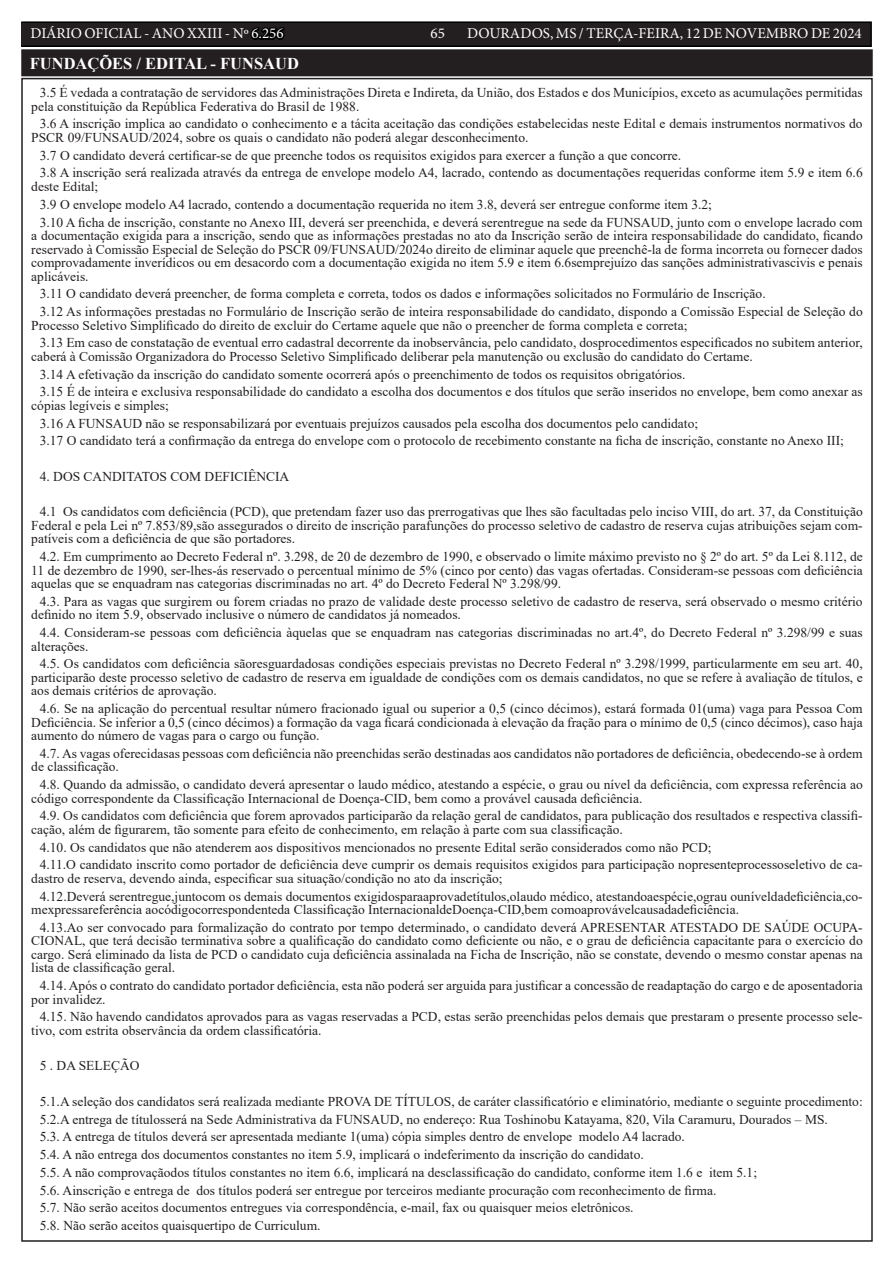
<style>
.page{position:relative;width:893px;height:1263px;background:#fff}
.page>*{position:absolute;margin:0;border:0;box-sizing:border-box;transform-origin:0 0}
.TEXTO{font:700 16.5px "Times New Roman";color:#fff}
.t1{font:15px "Minion Pro";color:#fff}
.TEXTO-2{font:13.5px/13.5px "Times New Roman";color:#231f20}
.s1{color:#000}
</style>
<div class="page">
<div style="left:21px;top:22px;width:850px;height:24px;background:#231f20"></div>
<div style="left:21px;top:21px;width:851px;height:26px;border:2px solid #000"></div>
<div style="left:23px;top:51px;width:848px;height:23px;background:#231f20"></div>
<div style="left:21px;top:49px;width:852px;height:27px;border:4px solid #231f20"></div>
<p class="t1" style="left:31px;top:24px;width:255px">DIÁRIO OFICIAL - ANO XXIII - Nº <span class="s1">6.256</span></p>
<p class="t1" style="left:431px;top:24px;width:16px">65</p>
<p class="t1" style="left:467px;top:24px;width:396px">DOURADOS, MS / TERÇA-FEIRA, 12 DE NOVEMBRO DE 2024</p>
<p class="TEXTO" style="left:30px;top:52px;width:271px">FUNDAÇÕES / EDITAL - FUNSAUD</p>
<p class="TEXTO-2" style="left:31px;top:86px;width:833px;text-indent:9px">3.5 É vedada a contratação de servidores das Administrações Direta e Indireta, da União, dos Estados e dos Municípios, exceto as acumulações permitidas pela constituição da República Federativa do Brasil de 1988.</p>
<p class="TEXTO-2" style="left:31px;top:117px;width:833px;text-indent:9px">3.6 A inscrição implica ao candidato o conhecimento e a tácita aceitação das condições estabelecidas neste Edital e demais instrumentos normativos do<br>PSCR 09/FUNSAUD/2024, sobre os quais o candidato não poderá alegar desconhecimento.</p>
<p class="TEXTO-2" style="left:40px;top:148px;width:643px">3.7 O candidato deverá certificar-se de que preenche todos os requisitos exigidos para exercer a função a que concorre.</p>
<p class="TEXTO-2" style="left:31px;top:166px;width:833px;text-indent:9px">3.8 A inscrição será realizada através da entrega de envelope modelo A4, lacrado, contendo as documentações requeridas conforme item 5.9 e item 6.6 deste Edital;</p>
<p class="TEXTO-2" style="left:40px;top:197px;width:674px">3.9 O envelope modelo A4 lacrado, contendo a documentação requerida no item 3.8, deverá ser entregue conforme item 3.2;</p>
<p class="TEXTO-2" style="left:31px;top:215px;width:833px;text-align:justify;text-indent:9px">3.10 A ficha de inscrição, constante no Anexo III, deverá ser preenchida, e deverá serentregue na sede da FUNSAUD, junto com o envelope lacrado com a documentação exigida para a inscrição, sendo que as informações prestadas no ato da Inscrição serão de inteira responsabilidade do candidato, ficando reservado à Comissão Especial de Seleção do PSCR 09/FUNSAUD/2024o direito de eliminar aquele que preenchê-la de forma incorreta ou fornecer dados comprovadamente inverídicos ou em desacordo com a documentação exigida no item 5.9 e item 6.6semprejuízo das sanções administrativascivis e penais aplicáveis.</p>
<p class="TEXTO-2" style="left:40px;top:287px;width:727px">3.11 O candidato deverá preencher, de forma completa e correta, todos os dados e informações solicitados no Formulário de Inscrição.</p>
<p class="TEXTO-2" style="left:31px;top:304px;width:833px;text-indent:9px">3.12 As informações prestadas no Formulário de Inscrição serão de inteira responsabilidade do candidato, dispondo a Comissão Especial de Seleção do<br>Processo Seletivo Simplificado do direito de excluir do Certame aquele que não o preencher de forma completa e correta;</p>
<p class="TEXTO-2" style="left:31px;top:336px;width:833px;text-indent:9px">3.13 Em caso de constatação de eventual erro cadastral decorrente da inobservância, pelo candidato, dosprocedimentos especificados no subitem anterior, caberá à Comissão Organizadora do Processo Seletivo Simplificado deliberar pela manutenção ou exclusão do candidato do Certame.</p>
<p class="TEXTO-2" style="left:40px;top:367px;width:647px">3.14 A efetivação da inscrição do candidato somente ocorrerá após o preenchimento de todos os requisitos obrigatórios.</p>
<p class="TEXTO-2" style="left:31px;top:385px;width:833px;text-indent:9px">3.15 É de inteira e exclusiva responsabilidade do candidato a escolha dos documentos e dos títulos que serão inseridos no envelope, bem como anexar as cópias legíveis e simples;</p>
<p class="TEXTO-2" style="left:40px;top:416px;width:660px">3.16 A FUNSAUD não se responsabilizará por eventuais prejuízos causados pela escolha dos documentos pelo candidato;</p>
<p class="TEXTO-2" style="left:40px;top:434px;width:806px">3.17 O candidato terá a confirmação da entrega do envelope com o protocolo de recebimento constante na ficha de inscrição, constante no Anexo III;</p>
<p class="TEXTO-2" style="left:40px;top:469px;width:251px">4. DOS CANDITATOS COM DEFICIÊNCIA</p>
<p class="TEXTO-2" style="left:31px;top:505px;width:833px;text-align:justify;text-indent:9px">4.1 Os candidatos com deficiência (PCD), que pretendam fazer uso das prerrogativas que lhes são facultadas pelo inciso VIII, do art. 37, da Constituição Federal e pela Lei nº 7.853/89,são assegurados o direito de inscrição parafunções do processo seletivo de cadastro de reserva cujas atribuições sejam com&shy;patíveis com a deficiência de que são portadores.</p>
<p class="TEXTO-2" style="left:31px;top:549px;width:833px;text-align:justify;text-indent:9px">4.2. Em cumprimento ao Decreto Federal nº. 3.298, de 20 de dezembro de 1990, e observado o limite máximo previsto no § 2º do art. 5º da Lei 8.112, de 11 de dezembro de 1990, ser-lhes-ás reservado o percentual mínimo de 5% (cinco por cento) das vagas ofertadas. Consideram-se pessoas com deficiência aquelas que se enquadram nas categorias discriminadas no art. 4º do Decreto Federal Nº 3.298/99.</p>
<p class="TEXTO-2" style="left:31px;top:594px;width:833px;text-indent:9px">4.3. Para as vagas que surgirem ou forem criadas no prazo de validade deste processo seletivo de cadastro de reserva, será observado o mesmo critério definido no item 5.9, observado inclusive o número de candidatos já nomeados.</p>
<p class="TEXTO-2" style="left:31px;top:625px;width:833px;text-indent:9px">4.4. Consideram-se pessoas com deficiência àquelas que se enquadram nas categorias discriminadas no art.4º, do Decreto Federal nº 3.298/99 e suas alterações.</p>
<p class="TEXTO-2" style="left:31px;top:657px;width:833px;text-align:justify;text-indent:9px">4.5. Os candidatos com deficiência sãoresguardadosas condições especiais previstas no Decreto Federal nº 3.298/1999, particularmente em seu art. 40, participarão deste processo seletivo de cadastro de reserva em igualdade de condições com os demais candidatos, no que se refere à avaliação de títulos, e aos demais critérios de aprovação.</p>
<p class="TEXTO-2" style="left:31px;top:701px;width:833px;text-align:justify;text-indent:9px">4.6. Se na aplicação do percentual resultar número fracionado igual ou superior a 0,5 (cinco décimos), estará formada 01(uma) vaga para Pessoa Com Deficiência. Se inferior a 0,5 (cinco décimos) a formação da vaga ficará condicionada à elevação da fração para o mínimo de 0,5 (cinco décimos), caso haja aumento do número de vagas para o cargo ou função.</p>
<p class="TEXTO-2" style="left:31px;top:746px;width:833px;text-indent:9px">4.7. As vagas oferecidasas pessoas com deficiência não preenchidas serão destinadas aos candidatos não portadores de deficiência, obedecendo-se à ordem de classificação.</p>
<p class="TEXTO-2" style="left:31px;top:777px;width:833px;text-indent:9px">4.8. Quando da admissão, o candidato deverá apresentar o laudo médico, atestando a espécie, o grau ou nível da deficiência, com expressa referência ao código correspondente da Classificação Internacional de Doença-CID, bem como a provável causada deficiência.</p>
<p class="TEXTO-2" style="left:31px;top:809px;width:833px;text-indent:9px">4.9. Os candidatos com deficiência que forem aprovados participarão da relação geral de candidatos, para publicação dos resultados e respectiva classifi&shy;cação, além de figurarem, tão somente para efeito de conhecimento, em relação à parte com sua classificação.</p>
<p class="TEXTO-2" style="left:40px;top:840px;width:673px">4.10. Os candidatos que não atenderem aos dispositivos mencionados no presente Edital serão considerados como não PCD;</p>
<p class="TEXTO-2" style="left:31px;top:858px;width:833px;text-indent:9px">4.11.O candidato inscrito como portador de deficiência deve cumprir os demais requisitos exigidos para participação nopresenteprocessoseletivo de ca&shy;dastro de reserva, devendo ainda, especificar sua situação/condição no ato da inscrição;</p>
<p class="TEXTO-2" style="left:31px;top:889px;width:833px;text-indent:9px">4.12.Deverá serentregue,juntocom os demais documentos exigidosparaaprovadetítulos,olaudo médico, atestandoaespécie,ograu ouníveldadeficiência,co&shy;mexpressareferência aocódigocorrespondenteda Classificação InternacionaldeDoença-CID,bem comoaprovávelcausadadeficiência.</p>
<p class="TEXTO-2" style="left:31px;top:920px;width:833px;text-align:justify;text-indent:9px">4.13.Ao ser convocado para formalização do contrato por tempo determinado, o candidato deverá APRESENTAR ATESTADO DE SAÚDE OCUPA-CIONAL, que terá decisão terminativa sobre a qualificação do candidato como deficiente ou não, e o grau de deficiência capacitante para o exercício do cargo. Será eliminado da lista de PCD o candidato cuja deficiência assinalada na Ficha de Inscrição, não se constate, devendo o mesmo constar apenas na lista de classificação geral.</p>
<p class="TEXTO-2" style="left:31px;top:978px;width:833px;text-indent:9px">4.14. Após o contrato do candidato portador deficiência, esta não poderá ser arguida para justificar a concessão de readaptação do cargo e de aposentadoria por invalidez.</p>
<p class="TEXTO-2" style="left:31px;top:1010px;width:833px;text-indent:9px">4.15. Não havendo candidatos aprovados para as vagas reservadas a PCD, estas serão preenchidas pelos demais que prestaram o presente processo sele&shy;tivo, com estrita observância da ordem classificatória.</p>
<p class="TEXTO-2" style="left:40px;top:1059px;width:101px">5 . DA SELEÇÃO</p>
<p class="TEXTO-2" style="left:40px;top:1094px;width:824px">5.1.A seleção dos candidatos será realizada mediante PROVA DE TÍTULOS, de caráter classificatório e eliminatório, mediante o seguinte procedimento:</p>
<p class="TEXTO-2" style="left:40px;top:1112px;width:790px">5.2.A entrega de títulosserá na Sede Administrativa da FUNSAUD, no endereço: Rua Toshinobu Katayama, 820, Vila Caramuru, Dourados – MS.</p>
<p class="TEXTO-2" style="left:40px;top:1130px;width:647px">5.3. A entrega de títulos deverá ser apresentada mediante 1(uma) cópia simples dentro de envelope modelo A4 lacrado.</p>
<p class="TEXTO-2" style="left:40px;top:1147px;width:606px">5.4. A não entrega dos documentos constantes no item 5.9, implicará o indeferimento da inscrição do candidato.</p>
<p class="TEXTO-2" style="left:40px;top:1165px;width:719px">5.5. A não comprovaçãodos títulos constantes no item 6.6, implicará na desclassificação do candidato, conforme item 1.6 e item 5.1;</p>
<p class="TEXTO-2" style="left:40px;top:1183px;width:678px">5.6. Ainscrição e entrega de dos títulos poderá ser entregue por terceiros mediante procuração com reconhecimento de firma.</p>
<p class="TEXTO-2" style="left:40px;top:1201px;width:595px">5.7. Não serão aceitos documentos entregues via correspondência, e-mail, fax ou quaisquer meios eletrônicos.</p>
<p class="TEXTO-2" style="left:40px;top:1218px;width:282px">5.8. Não serão aceitos quaisquertipo de Curriculum.</p>
</div>
